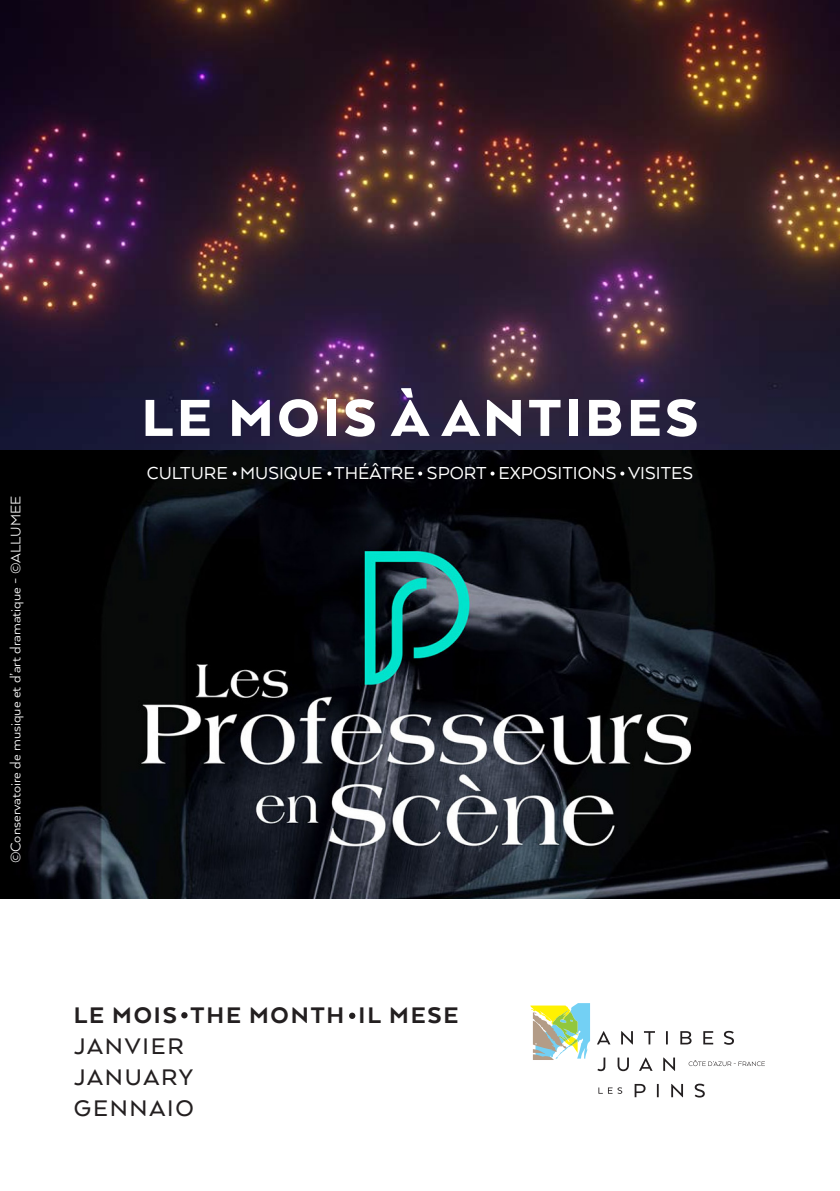
<style>
.page{position:relative;width:840px;height:1191px;background:#fff}
.page>*{position:absolute;margin:0;border:0;box-sizing:border-box;transform-origin:0 0}
.t1{font:900 60px "Arquitecta";letter-spacing:.06em;color:#fff}
.t2{font:500 26px "Arquitecta";letter-spacing:.07em;color:#231f20}
.t3{font:800 26px "Arquitecta";letter-spacing:.07em;color:#231f20}
.t4{font:20px "Arquitecta";color:#fff}
.t5{font:16px "Arquitecta";color:#fff}
</style>
<div class="page">
<svg style="left:530px;top:1003px;width:59px;height:57px"></svg>
<svg style="left:634px;top:1083px;width:70px;height:14px"></svg>
<svg style="left:597px;top:1057px;width:77px;height:14px"></svg>
<svg style="left:597px;top:1030px;width:136px;height:14px"></svg>
<svg style="left:598px;top:1087px;width:24px;height:6px"></svg>
<svg style="left:688px;top:1060px;width:76px;height:6px"></svg>
<svg style="left:181px;top:1012px;width:6px;height:6px"></svg>
<div style="left:349px;top:1012px;width:6px;height:7px;background:#231f20;border-radius:50%"></div>
<img style="left:0;top:0;width:839px;height:451px">
<img style="left:0;top:451px;width:839px;height:448px">
<svg style="left:232px;top:471px;width:4px;height:4px"></svg>
<svg style="left:327px;top:471px;width:4px;height:4px"></svg>
<svg style="left:418px;top:471px;width:4px;height:4px"></svg>
<svg style="left:490px;top:471px;width:4px;height:4px"></svg>
<svg style="left:620px;top:471px;width:4px;height:4px"></svg>
<p class="t5" style="left:6px;top:863px;width:369px;rotate:-90deg">©Conservatoire de musique et d’art dramatique - ©ALLUMEE</p>
<p class="t1" style="left:141px;top:380px;width:558px">LE MOIS À ANTIBES</p>
<p class="t4" style="left:147px;top:461px;width:547px">CULTURE MUSIQUE THÉÂTRE SPORT EXPOSITIONS VISITES</p>
<p class="t3" style="left:74px;top:998px;width:386px">LE MOIS THE MONTH IL MESE</p>
<p class="t2" style="left:74px;top:1030px;width:112px">JANVIER</p>
<p class="t2" style="left:74px;top:1061px;width:121px">JANUARY</p>
<p class="t2" style="left:74px;top:1092px;width:122px">GENNAIO</p>
</div>
